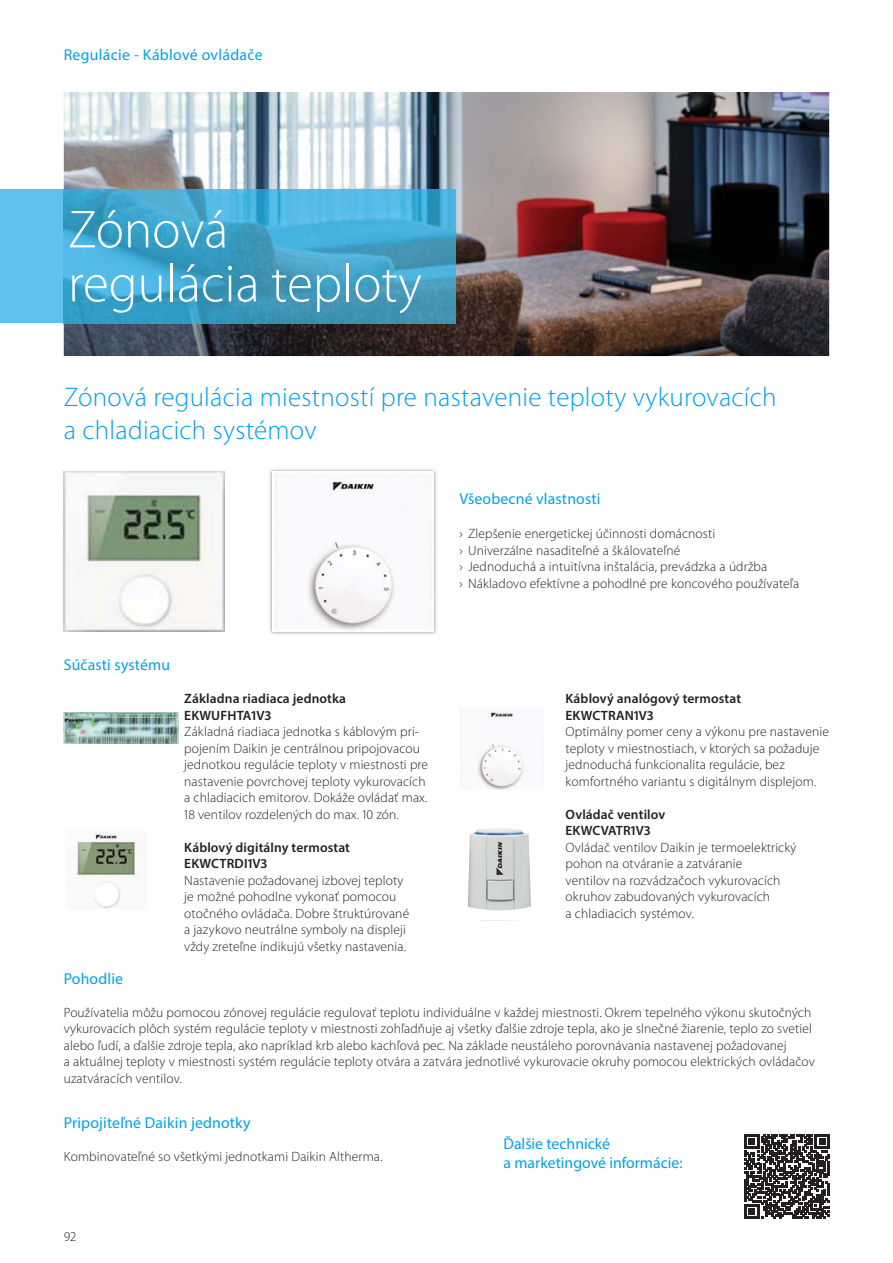
<style>
.page{position:relative;width:893px;height:1263px;background:#fff}
.page>*{position:absolute;margin:0;border:0;box-sizing:border-box;transform-origin:0 0}
.t1{font:300 54px/54px "Myriad Pro";color:#fff}
.t2{font:300 27px/33px "Myriad Pro";letter-spacing:.01em;color:#00a0e4}
.t3{font:15.75px/18.9px "Myriad Pro";letter-spacing:.01em;color:#00a0e4}
.t4{font:300 13.5px/16.5px "Myriad Pro";letter-spacing:.01em;color:#231f20}
.t5{font:600 13.5px/16.5px "Myriad Pro";letter-spacing:.01em;color:#231f20}
</style>
<div class="page">
<img style="left:64px;top:472px;width:161px;height:159px">
<img style="left:269px;top:469px;width:168px;height:166px">
<img style="left:272px;top:472px;width:162px;height:159px">
<img style="left:64px;top:712px;width:114px;height:31px">
<img style="left:74px;top:833px;width:65px;height:76px">
<img style="left:461px;top:710px;width:82px;height:80px">
<img style="left:468px;top:828px;width:63px;height:83px">
<img style="left:64px;top:92px;width:765px;height:264px">
<div style="left:0;top:189px;width:64px;height:134px;background:#5fc1ee"></div>
<img style="left:64px;top:189px;width:391px;height:134px">
<svg style="left:745px;top:1134px;width:84px;height:85px"></svg>
<p class="t3" style="left:64px;top:46px;width:200px">Regulácie - Káblové ovládače</p>
<h1 class="t1" style="left:68px;top:208px;width:355px">Zónová regulácia teploty</h1>
<h2 class="t2" style="left:64px;top:383px;width:714px">Zónová regulácia miestností pre nastavenie teploty vykurovacích a chladiacich systémov</h2>
<p class="t3" style="left:64px;top:657px;width:108px">Súčasti systému</p>
<p class="t5" style="left:184px;top:692px;width:163px">Základna riadiaca jednotka<br>EKWUFHTA1V3</p>
<p class="t4" style="left:184px;top:725px;width:245px">Základná riadiaca jednotka s káblovým pri&shy;pojením Daikin je centrálnou pripojovacou jednotkou regulácie teploty v miestnosti pre nastavenie povrchovej teploty vykurovacích a chladiacich emitorov. Dokáže ovládať max.<br>18 ventilov rozdelených do max. 10 zón.</p>
<p class="t5" style="left:184px;top:840px;width:167px">Káblový digitálny termostat<br>EKWCTRDI1V3</p>
<p class="t4" style="left:184px;top:873px;width:226px">Nastavenie požadovanej izbovej teploty je možné pohodlne vykonať pomocou otočného ovládača. Dobre štruktúrované a jazykovo neutrálne symboly na displeji vždy zreteľne indikujú všetky nastavenia.</p>
<p class="t3" style="left:460px;top:491px;width:142px">Všeobecné vlastnosti</p>
<p class="t4" style="left:460px;top:527px;width:341px">› Zlepšenie energetickej účinnosti domácnosti<br>› Univerzálne nasaditeľné a škálovateľné<br>› Jednoduchá a intuitívna inštalácia, prevádzka a údržba<br>› Nákladovo efektívne a pohodlné pre koncového používateľa</p>
<p class="t5" style="left:566px;top:692px;width:177px">Káblový analógový termostat<br>EKWCTRAN1V3</p>
<p class="t4" style="left:566px;top:725px;width:265px">Optimálny pomer ceny a výkonu pre nastavenie teploty v miestnostiach, v ktorých sa požaduje jednoduchá funkcionalita regulácie, bez komfortného variantu s digitálnym displejom.</p>
<p class="t5" style="left:566px;top:807px;width:101px">Ovládač ventilov<br>EKWCVATR1V3</p>
<p class="t4" style="left:566px;top:840px;width:232px">Ovládač ventilov Daikin je termoelektrický pohon na otváranie a zatváranie<br>ventilov na rozvádzačoch vykurovacích okruhov zabudovaných vykurovacích<br>a chladiacich systémov.</p>
<p class="t3" style="left:64px;top:970px;width:61px">Pohodlie</p>
<p class="t4" style="left:64px;top:1005px;width:753px">Používatelia môžu pomocou zónovej regulácie regulovať teplotu individuálne v každej miestnosti. Okrem tepelného výkonu skutočných vykurovacích plôch systém regulácie teploty v miestnosti zohľadňuje aj všetky ďalšie zdroje tepla, ako je slnečné žiarenie, teplo zo svetiel alebo ľudí, a ďalšie zdroje tepla, ako napríklad krb alebo kachľová pec. Na základe neustáleho porovnávania nastavenej požadovanej<br>a aktuálnej teploty v miestnosti systém regulácie teploty otvára a zatvára jednotlivé vykurovacie okruhy pomocou elektrických ovládačov uzatváracích ventilov.</p>
<p class="t3" style="left:64px;top:1114px;width:188px">Pripojiteľné Daikin jednotky</p>
<p class="t4" style="left:64px;top:1149px;width:320px">Kombinovateľné so všetkými jednotkami Daikin Altherma.</p>
<p class="t4" style="left:64px;top:1230px;width:14px">92</p>
<p class="t3" style="left:504px;top:1135px;width:181px">Ďalšie technické<br>a marketingové informácie:</p>
</div>
